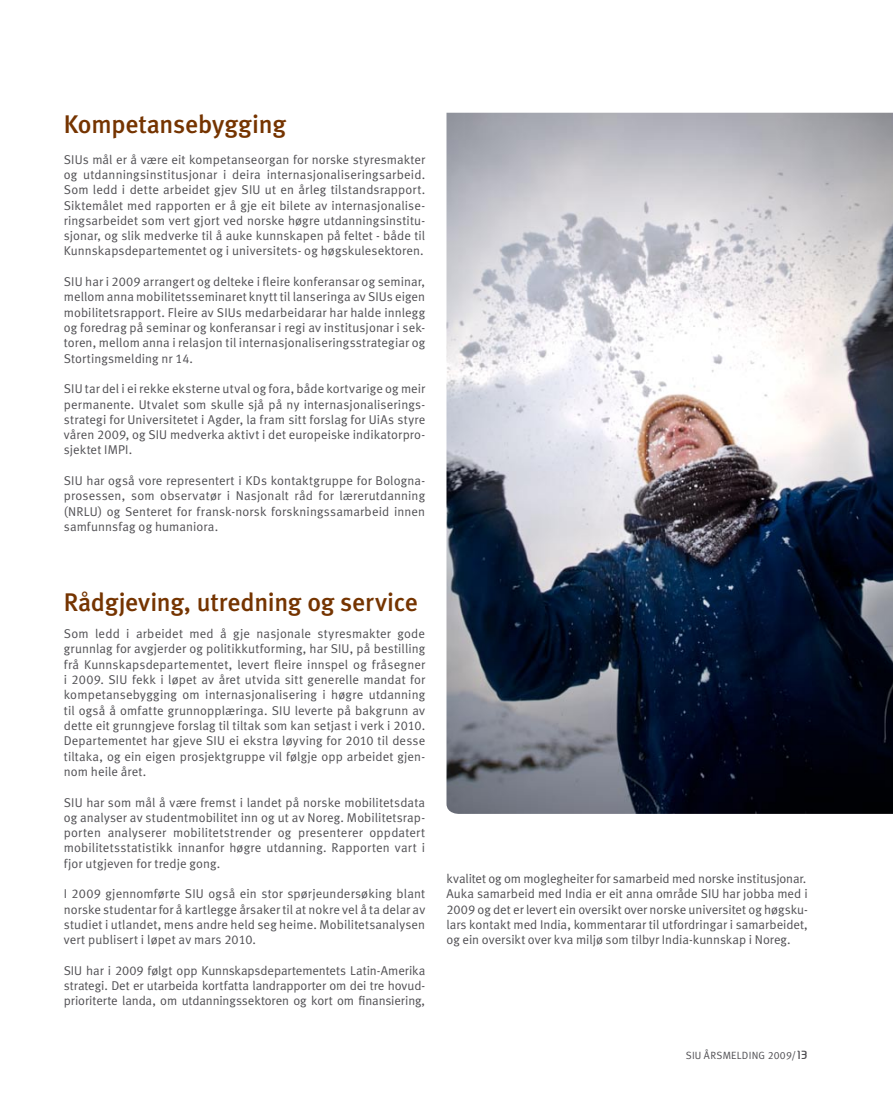
<style>
.page{position:relative;width:893px;height:1106px;background:#fff}
.page>*{position:absolute;margin:0;border:0;box-sizing:border-box;transform-origin:0 0}
.t1{font:25.5px "Meta Medium LF";letter-spacing:-.015em;color:#753400}
.t2{font:12.75px/15.3px "Meta Normal LF";letter-spacing:.005em;color:#504f53;text-align:justify}
.t3{font:10.5px "Meta Normal LF";letter-spacing:.025em;color:#504f53}
.s1{font-family:"Prosper";font-weight:500}
</style>
<div class="page">
<img style="left:446px;top:113px;width:447px;height:701px">
<h1 class="t1" style="left:64px;top:109px;width:224px">Kompetansebygging</h1>
<p class="t2" style="left:64px;top:151px;width:363px">SIUs mål er å være eit kompetanseorgan for norske styresmakter og utdanningsinstitusjonar i deira internasjonaliseringsarbeid.<br>Som ledd i dette arbeidet gjev SIU ut en årleg tilstandsrapport.<br>Siktemålet med rapporten er å gje eit bilete av internasjonalise&shy;ringsarbeidet som vert gjort ved norske høgre utdanningsinstitu&shy;sjonar, og slik medverke til å auke kunnskapen på feltet - både til Kunnskapsdepartementet og i universitets- og høgskulesektoren.</p>
<p class="t2" style="left:64px;top:274px;width:363px">SIU har i 2009 arrangert og delteke i fleire konferansar og seminar, mellom anna mobilitetsseminaret knytt til lanseringa av SIUs eigen mobilitetsrapport. Fleire av SIUs medarbeidarar har halde innlegg og foredrag på seminar og konferansar i regi av institusjonar i sek&shy;toren, mellom anna i relasjon til internasjonaliseringsstrategiar og Stortingsmelding nr 14.</p>
<p class="t2" style="left:64px;top:381px;width:363px">SIU tar del i ei rekke eksterne utval og fora, både kortvarige og meir permanente. Utvalet som skulle sjå på ny internasjonaliserings&shy;strategi for Universitetet i Agder, la fram sitt forslag for UiAs styre våren 2009, og SIU medverka aktivt i det europeiske indikatorpro&shy;sjektet IMPI.</p>
<p class="t2" style="left:64px;top:473px;width:363px">SIU har også vore representert i KDs kontaktgruppe for Bologna&shy;prosessen, som observatør i Nasjonalt råd for lærerutdanning (NRLU) og Senteret for fransk-norsk forskningssamarbeid innen samfunnsfag og humaniora.</p>
<h1 class="t1" style="left:64px;top:587px;width:356px">Rådgjeving, utredning og service</h1>
<p class="t2" style="left:64px;top:626px;width:363px">Som ledd i arbeidet med å gje nasjonale styresmakter gode grunnlag for avgjerder og politikkutforming, har SIU, på bestilling frå Kunnskapsdepartementet, levert fleire innspel og fråsegner i 2009. SIU fekk i løpet av året utvida sitt generelle mandat for kompetansebygging om internasjonalisering i høgre utdanning til også å omfatte grunnopplæringa. SIU leverte på bakgrunn av dette eit grunngjeve forslag til tiltak som kan setjast i verk i 2010.<br>Departementet har gjeve SIU ei ekstra løyving for 2010 til desse tiltaka, og ein eigen prosjektgruppe vil følgje opp arbeidet gjen&shy;nom heile året.</p>
<p class="t2" style="left:64px;top:794px;width:363px">SIU har som mål å være fremst i landet på norske mobilitetsdata og analyser av studentmobilitet inn og ut av Noreg. Mobilitetsrap&shy;porten analyserer mobilitetstrender og presenterer oppdatert mobilitetsstatistikk innanfor høgre utdanning. Rapporten vart i fjor utgjeven for tredje gong.</p>
<p class="t2" style="left:64px;top:886px;width:363px">I 2009 gjennomførte SIU også ein stor spørjeundersøking blant norske studentar for å kartlegge årsaker til at nokre vel å ta delar av studiet i utlandet, mens andre held seg heime. Mobilitetsanalysen vert publisert i løpet av mars 2010.</p>
<p class="t2" style="left:64px;top:962px;width:363px">SIU har i 2009 følgt opp Kunnskapsdepartementets Latin-Amerika strategi. Det er utarbeida kortfatta landrapporter om dei tre hovud&shy;prioriterte landa, om utdanningssektoren og kort om finansiering,</p>
<p class="t2" style="left:446px;top:870px;width:363px;text-align:left">kvalitet og om moglegheiter for samarbeid med norske institusjonar.<br>Auka samarbeid med India er eit anna område SIU har jobba med i 2009 og det er levert ein oversikt over norske universitet og høgsku&shy;lars kontakt med India, kommentarar til utfordringar i samarbeidet, og ein oversikt over kva miljø som tilbyr India-kunnskap i Noreg.</p>
<p class="t3" style="left:686px;top:1049px;width:123px">SIU ÅRSMELDING 2009/<span class="s1">13</span></p>
</div>
